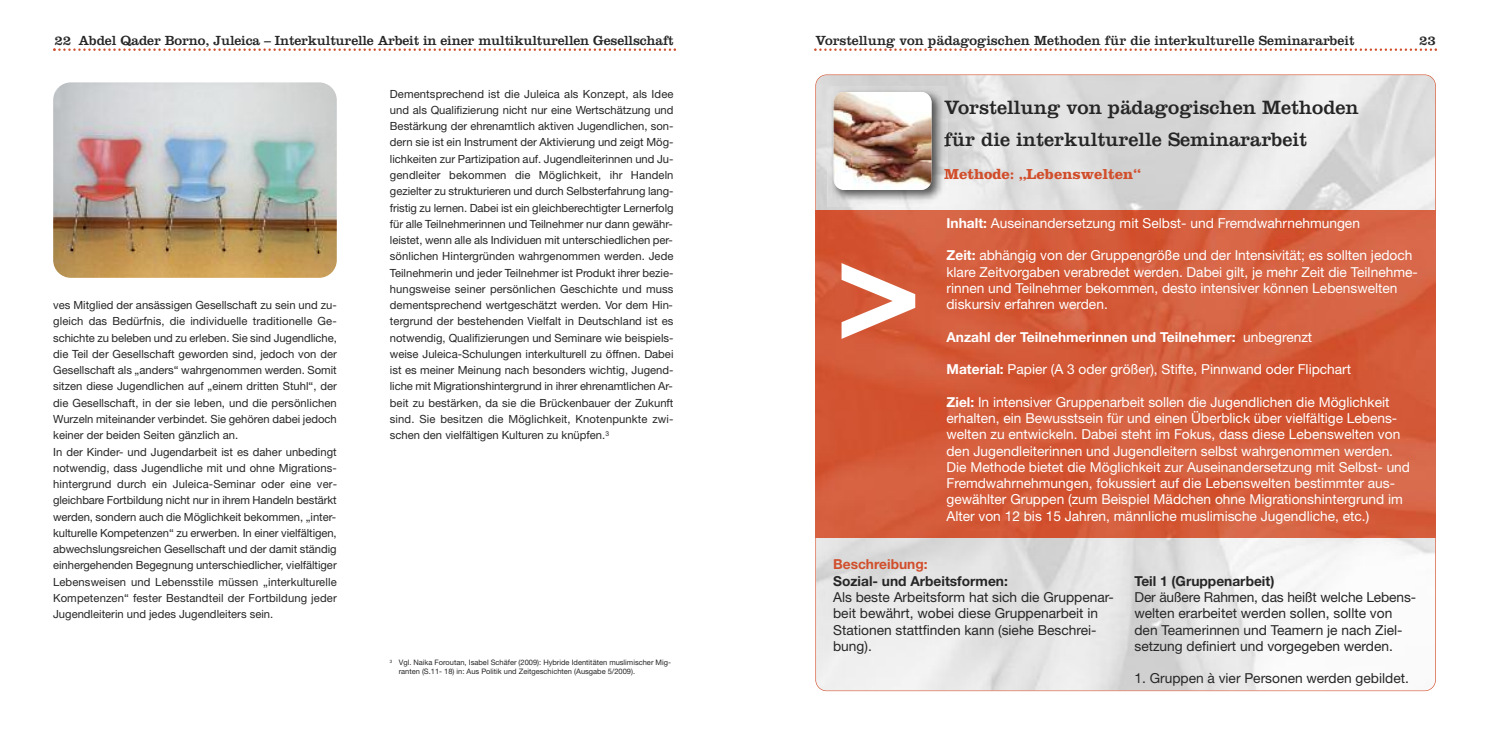
<style>
.page{position:relative;width:1489px;height:745px;background:#fff}
.page>*{position:absolute;margin:0;border:0;box-sizing:border-box;transform-origin:0 0}
.t1{font:700 145px "Clarendon LT Std";color:#fff}
.t2{font:20px/32.5px "Clarendon LT Std";color:#272627}
.t3{font:700 15px "Clarendon LT Std";color:#d14e2b}
.t4{font:13.75px/16.2px "Helvetica Neue LT";color:#fff}
.t5{font:13.75px/16.2px "Helvetica Neue LT";color:#272627}
.t6{font:13.75px "Clarendon LT Std";letter-spacing:-.01em;color:#272627}
.t7{font:700 13.75px "Helvetica Neue LT";color:#fff}
.t8{font:700 13.75px "Helvetica Neue LT";color:#272627}
.t9{font:700 13.75px "Helvetica Neue LT";color:#d14e2b}
.t10{font:11.25px/16.2px "Helvetica Neue LT";color:#272627}
.t11{font:7.5px/9px "Helvetica Neue LT";color:#272627}
.s1{font-weight:700}
.s2{font-weight:400}
</style>
<div class="page">
<svg style="left:814px;top:48px;width:622px;height:3px"></svg>
<svg style="left:53px;top:48px;width:623px;height:3px"></svg>
<img style="left:816px;top:75px;width:618px;height:615px;border-radius:11px">
<img style="left:815px;top:210px;width:620px;height:327px">
<img style="left:827px;top:86px;width:120px;height:120px">
<svg style="left:944px;top:100px;width:3px;height:8px"></svg>
<svg style="left:944px;top:133px;width:3px;height:13px"></svg>
<svg style="left:944px;top:169px;width:3px;height:12px"></svg>
<img style="left:833px;top:92px;width:98px;height:98px;border-radius:11px">
<img style="left:53px;top:82px;width:284px;height:196px;border-radius:18px">
<p class="t6" style="left:54px;top:35px;width:620px">22 Abdel Qader Borno, Juleica – Interkulturelle Arbeit in einer multikulturellen Gesellschaft</p>
<p class="t10" style="left:53px;top:298px;width:285px">ves Mitglied der ansässigen Gesellschaft zu sein und zu&shy;gleich das Bedürfnis, die individuelle traditionelle Ge&shy;schichte zu beleben und zu erleben. Sie sind Jugendliche, die Teil der Gesellschaft geworden sind, jedoch von der Gesellschaft als „anders“ wahrgenommen werden. Somit sitzen diese Jugendlichen auf „einem dritten Stuhl“, der die Gesellschaft, in der sie leben, und die persönlichen Wurzeln miteinander verbindet. Sie gehören dabei jedoch keiner der beiden Seiten gänzlich an.<br>In der Kinder- und Jugendarbeit ist es daher unbedingt notwendig, dass Jugendliche mit und ohne Migrations&shy;hintergrund durch ein Juleica-Seminar oder eine ver&shy;gleichbare Fortbildung nicht nur in ihrem Handeln bestärkt werden, sondern auch die Möglichkeit bekommen, „inter&shy;kulturelle Kompetenzen“ zu erwerben. In einer vielfältigen, abwechslungsreichen Gesellschaft und der damit ständig einhergehenden Begegnung unterschiedlicher, vielfältiger Lebensweisen und Lebensstile müssen „interkulturelle Kompetenzen“ fester Bestandteil der Fortbildung jeder Jugendleiterin und jedes Jugendleiters sein.</p>
<p class="t10" style="left:390px;top:86px;width:285px;text-align:justify">Dementsprechend ist die Juleica als Konzept, als Idee und als Qualifizierung nicht nur eine Wertschätzung und Bestärkung der ehrenamtlich aktiven Jugendlichen, son&shy;dern sie ist ein Instrument der Aktivierung und zeigt Mög&shy;lichkeiten zur Partizipation auf. Jugendleiterinnen und Ju&shy;gendleiter bekommen die Möglichkeit, ihr Handeln gezielter zu strukturieren und durch Selbsterfahrung lang&shy;fristig zu lernen. Dabei ist ein gleichberechtigter Lernerfolg für alle Teilnehmerinnen und Teilnehmer nur dann gewähr&shy;leistet, wenn alle als Individuen mit unterschiedlichen per&shy;sönlichen Hintergründen wahrgenommen werden. Jede Teilnehmerin und jeder Teilnehmer ist Produkt ihrer bezie&shy;hungsweise seiner persönlichen Geschichte und muss dementsprechend wertgeschätzt werden. Vor dem Hin&shy;tergrund der bestehenden Vielfalt in Deutschland ist es notwendig, Qualifizierungen und Seminare wie beispiels&shy;weise Juleica-Schulungen interkulturell zu öffnen. Dabei ist es meiner Meinung nach besonders wichtig, Jugend&shy;liche mit Migrationshintergrund in ihrer ehrenamtlichen Ar&shy;beit zu bestärken, da sie die Brückenbauer der Zukunft sind. Sie besitzen die Möglichkeit, Knotenpunkte zwi&shy;schen den vielfältigen Kulturen zu knüpfen.<sup>3</sup></p>
<p class="t11" style="left:399px;top:658px;width:274px;text-indent:-9px"><sup>3</sup> Vgl. Naika Foroutan, Isabel Schäfer (2009): Hybride Identitäten muslimischer Mig&shy;ranten (S.11- 18) in: Aus Politik und Zeitgeschichten (Ausgabe 5/2009).</p>
<p class="t6" style="left:815px;top:35px;width:540px">Vorstellung von pädagogischen Methoden für die interkulturelle Seminararbeit</p>
<p class="t6" style="left:1418px;top:35px;width:18px">23</p>
<h1 class="t1" style="left:834px;top:238px;width:88px">&gt;</h1>
<h2 class="t2" style="left:944px;top:93px;width:416px">Vorstellung von pädagogischen Methoden für die interkulturelle Seminararbeit</h2>
<h3 class="t3" style="left:944px;top:169px;width:198px">Methode: „Lebenswelten“</h3>
<p class="t4" style="left:946px;top:216px;width:415px"><span class="s1">Inhalt:</span> Auseinandersetzung mit Selbst- und Fremdwahrnehmungen</p>
<p class="t4" style="left:946px;top:248px;width:473px"><span class="s1">Zeit:</span> abhängig von der Gruppengröße und der Intensivität; es sollten jedoch klare Zeitvorgaben verabredet werden. Dabei gilt, je mehr Zeit die Teilnehme&shy;rinnen und Teilnehmer bekommen, desto intensiver können Lebenswelten diskursiv erfahren werden.</p>
<p class="t7" style="left:946px;top:331px;width:367px">Anzahl der Teilnehmerinnen und Teilnehmer: <span class="s2">unbegrenzt</span></p>
<p class="t4" style="left:946px;top:362px;width:406px"><span class="s1">Material:</span> Papier (A 3 oder größer), Stifte, Pinnwand oder Flipchart</p>
<p class="t4" style="left:946px;top:395px;width:465px"><span class="s1">Ziel:</span> In intensiver Gruppenarbeit sollen die Jugendlichen die Möglichkeit erhalten, ein Bewusstsein für und einen Überblick über vielfältige Lebens&shy;welten zu entwickeln. Dabei steht im Fokus, dass diese Lebenswelten von den Jugendleiterinnen und Jugendleitern selbst wahrgenommen werden.<br>Die Methode bietet die Möglichkeit zur Auseinandersetzung mit Selbst- und Fremdwahrnehmungen, fokussiert auf die Lebenswelten bestimmter aus&shy;gewählter Gruppen (zum Beispiel Mädchen ohne Migrationshintergrund im Alter von 12 bis 15 Jahren, männliche muslimische Jugendliche, etc.)</p>
<p class="t9" style="left:833px;top:559px;width:96px">Beschreibung:</p>
<p class="t8" style="left:833px;top:575px;width:176px">Sozial- und Arbeitsformen:</p>
<p class="t5" style="left:833px;top:590px;width:282px">Als beste Arbeitsform hat sich die Gruppenar&shy;beit bewährt, wobei diese Gruppenarbeit in Stationen stattfinden kann (siehe Beschrei&shy;bung).</p>
<p class="t8" style="left:1134px;top:575px;width:141px">Teil 1 (Gruppenarbeit)</p>
<p class="t5" style="left:1134px;top:590px;width:283px">Der äußere Rahmen, das heißt welche Lebens&shy;welten erarbeitet werden sollen, sollte von den Teamerinnen und Teamern je nach Ziel&shy;setzung definiert und vorgegeben werden.</p>
<p class="t5" style="left:1134px;top:671px;width:276px">1. Gruppen à vier Personen werden gebildet.</p>
</div>
